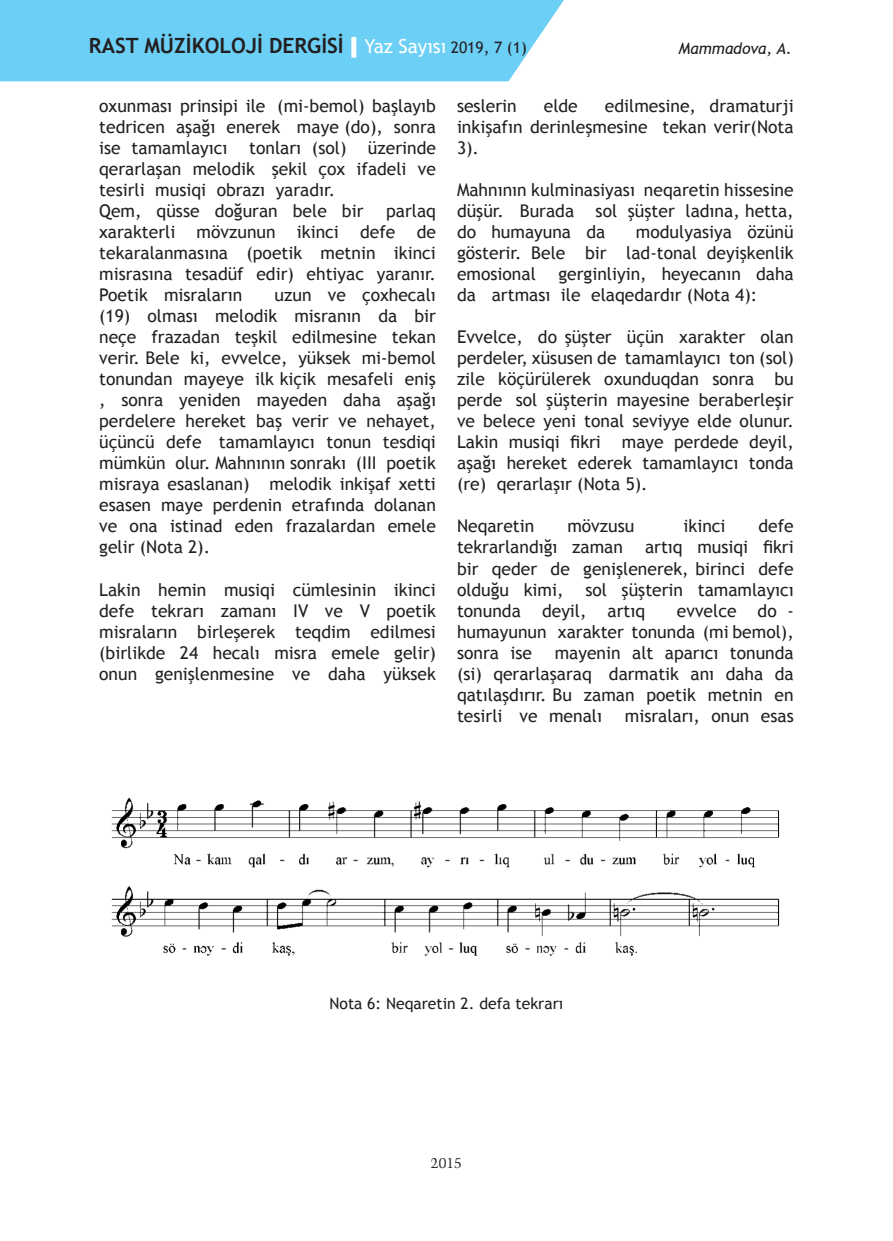
<style>
.page{position:relative;width:893px;height:1241px;background:#fff}
.page>*{position:absolute;margin:0;border:0;box-sizing:border-box;transform-origin:0 0}
.t1{font:700 21px "Trebuchet MS";color:#231f20}
.t2{font:17.5px/21px "Trebuchet MS";color:#231f20;text-align:justify}
.t3{font:15.75px "Trebuchet MS";color:#231f20}
.t4{font:italic 15.75px "Trebuchet MS";color:#231f20}
.t5{font:14px "Trump Mediaeval";color:#231f20}
.s1{font-weight:400;color:#fff}
.s2{font-weight:400;font-size:19.25px;color:#fff}
.s3{font-weight:400;font-size:15.75px}
</style>
<div class="page">
<div style="left:0;top:0;width:564px;height:81px;background:#6bcff6"></div>
<div style="left:351px;top:37px;width:5px;height:21px;border:4px solid #fff"></div>
<img style="left:111px;top:797px;width:669px;height:159px">
<p class="t1" style="left:89px;top:32px;width:439px">RAST MÜZIKOLOJI DERGISI <span class="s1">|</span> <span class="s2">Yaz Sayısı</span> <span class="s3">2019, 7 (1)</span></p>
<p class="t4" style="left:679px;top:38px;width:115px">Mammadova, A.</p>
<p class="t2" style="left:99px;top:95px;width:338px;text-align:left">oxunması prinsipi ile (mi-bemol) başlayıb tedricen aşağı enerek maye (do), sonra ise tamamlayıcı tonları (sol) üzerinde qerarlaşan melodik şekil çox ifadeli ve tesirli musiqi obrazı yaradır.<br>Qem, qüsse doğuran bele bir</p>
<p class="t2" style="left:99px;top:200px;width:338px;text-indent:287px">parlaq xarakterli mövzunun ikinci defe de tekaralanmasına (poetik metnin ikinci misrasına tesadüf edir) ehtiyac yaranır.<br>Poetik misraların</p>
<p class="t2" style="left:99px;top:284px;width:338px;text-indent:175px">uzun ve çoxhecalı (19) olması melodik misranın da bir neçe frazadan teşkil edilmesine tekan verir. Bele ki, evvelce, yüksek mi-bemol tonundan mayeye ilk kiçik mesafeli eniş , sonra yeniden mayeden daha aşağı perdelere hereket baş verir ve nehayet, üçüncü defe tamamlayıcı tonun tesdiqi mümkün olur. Mahnının sonrakı (III poetik misraya esaslanan) melodik inkişaf xetti esasen maye perdenin etrafında dolanan ve ona istinad eden frazalardan emele gelir (Nota 2).</p>
<p class="t2" style="left:99px;top:578px;width:338px">Lakin hemin musiqi cümlesinin ikinci defe tekrarı zamanı IV ve V poetik misraların birleşerek teqdim edilmesi (birlikde 24 hecalı misra emele gelir) onun genişlenmesine ve daha yüksek</p>
<p class="t2" style="left:457px;top:95px;width:338px;text-indent:148px">edilmesine, dramaturji inkişafın derinleşmesine tekan verir(Nota 3).</p>
<p class="t2" style="left:457px;top:179px;width:338px">Mahnının kulminasiyası neqaretin hissesine düşür. Burada sol şüşter ladına, hetta, do humayuna da</p>
<p class="t2" style="left:457px;top:95px;width:61px">seslerin</p>
<p class="t2" style="left:544px;top:95px;width:35px">elde</p>
<p class="t2" style="left:457px;top:221px;width:338px;text-indent:179px">modulyasiya özünü gösterir. Bele bir lad-tonal deyişkenlik emosional</p>
<p class="t2" style="left:457px;top:263px;width:338px;text-indent:101px">gerginliyin, heyecanın daha da artması ile elaqedardır (Nota 4):</p>
<p class="t2" style="left:457px;top:326px;width:338px">Evvelce, do şüşter üçün xarakter olan perdeler, xüsusen de tamamlayıcı ton (sol) zile köçürülerek oxunduqdan sonra bu perde sol şüşterin mayesine beraberleşir ve belece yeni tonal seviyye elde olunur.<br>Lakin musiqi fikri maye perdede deyil, aşağı hereket ederek tamamlayıcı tonda (re) qerarlaşır (Nota 5).</p>
<p class="t2" style="left:457px;top:515px;width:79px">Neqaretin</p>
<p class="t2" style="left:567px;top:515px;width:69px">mövzusu</p>
<p class="t2" style="left:684px;top:515px;width:43px">ikinci</p>
<p class="t2" style="left:758px;top:515px;width:37px">defe</p>
<p class="t2" style="left:457px;top:536px;width:167px">tekrarlandığı zaman</p>
<p class="t2" style="left:457px;top:536px;width:338px;text-indent:188px">artıq musiqi fikri bir qeder de genişlenerek, birinci defe olduğu kimi, sol şüşterin tamamlayıcı tonunda deyil, artıq</p>
<p class="t2" style="left:457px;top:599px;width:338px;text-indent:220px">evvelce do - humayunun xarakter tonunda (mi bemol), sonra ise</p>
<p class="t2" style="left:457px;top:641px;width:338px;text-indent:98px">mayenin alt aparıcı tonunda (si) qerarlaşaraq darmatik anı daha da qatılaşdırır. Bu zaman poetik metnin en tesirli ve menalı</p>
<p class="t2" style="left:625px;top:704px;width:170px">misraları, onun esas</p>
<p class="t3" style="left:330px;top:993px;width:235px">Nota 6: Neqaretin 2. defa tekrarı</p>
<p class="t5" style="left:431px;top:1154px;width:33px">2015</p>
</div>
